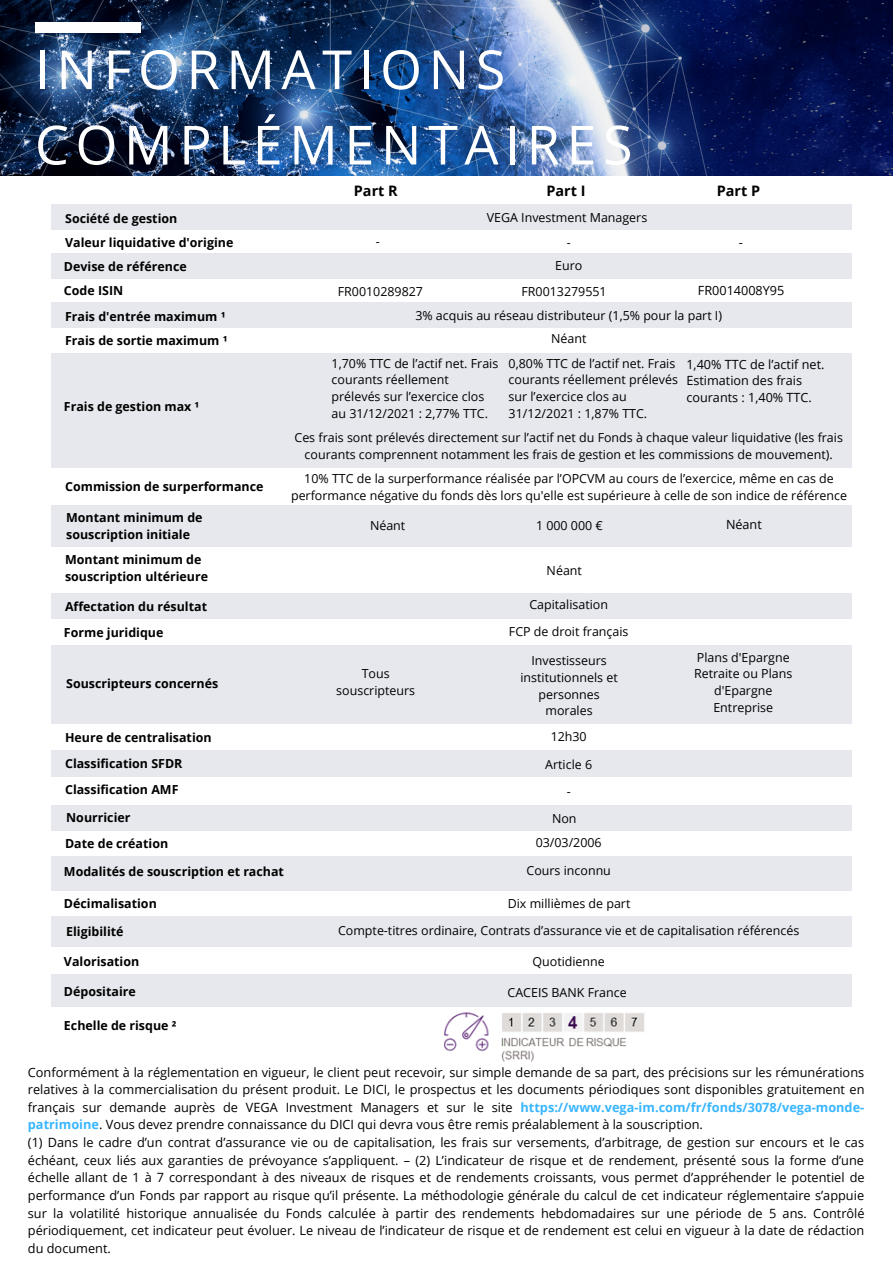
<style>
.page{position:relative;width:893px;height:1264px;background:#fff}
.page>*{position:absolute;margin:0;border:0;box-sizing:border-box;transform-origin:0 0}
.t1{font:54px/75.3px "Open Sans";letter-spacing:.12em;color:#fff}
.t2{font:700 14.4px "Open Sans";color:#000}
.t3{font:12.75px/17.5px "Open Sans";color:#000}
.t4{font:12.6px/16.8px "Open Sans";color:#000}
.t5{font:12.45px/16.8px "Open Sans";color:#000;text-align:center}
.t6{font:700 12.45px/16.8px "Open Sans";color:#000}
.s1{font-weight:700;color:#38b6ff}
</style>
<div class="page">
<img style="left:0;top:0;width:892px;height:175px">
<div style="left:35px;top:22px;width:106px;height:10px;background:#fff"></div>
<div style="left:51px;top:204px;width:800px;height:26px;background:#e6e8ed"></div>
<div style="left:51px;top:253px;width:800px;height:26px;background:#e6e8ed"></div>
<div style="left:51px;top:302px;width:800px;height:26px;background:#e6e8ed"></div>
<div style="left:51px;top:645px;width:800px;height:79px;background:#e6e8ed"></div>
<div style="left:51px;top:592px;width:800px;height:26px;background:#e6e8ed"></div>
<div style="left:51px;top:750px;width:800px;height:27px;background:#e6e8ed"></div>
<div style="left:51px;top:804px;width:800px;height:26px;background:#e6e8ed"></div>
<div style="left:51px;top:916px;width:800px;height:30px;background:#e6e8ed"></div>
<div style="left:51px;top:505px;width:800px;height:41px;background:#e6e8ed"></div>
<div style="left:51px;top:855px;width:800px;height:35px;background:#e6e8ed"></div>
<div style="left:51px;top:353px;width:800px;height:115px;background:#e6e8ed"></div>
<div style="left:51px;top:974px;width:800px;height:33px;background:#e6e8ed"></div>
<img style="left:444px;top:1012px;width:200px;height:50px">
<h1 class="t1" style="left:35px;top:30px;width:599px">INFORMATIONS<br>COMPLÉMENTAIRES</h1>
<p class="t2" style="left:354px;top:180px;width:45px">Part R</p>
<p class="t2" style="left:546px;top:180px;width:41px">Part I</p>
<p class="t2" style="left:716px;top:180px;width:45px">Part P</p>
<p class="t6" style="left:65px;top:210px;width:114px">Société de gestion</p>
<p class="t5" style="left:487px;top:209px;width:162px">VEGA Investment Managers</p>
<p class="t6" style="left:65px;top:233px;width:170px">Valeur liquidative d'origine</p>
<p class="t5" style="left:376px;top:233px;width:5px">-</p>
<p class="t5" style="left:566px;top:234px;width:5px">-</p>
<p class="t4" style="left:738px;top:233px;width:6px">-</p>
<p class="t6" style="left:64px;top:257px;width:124px">Devise de référence</p>
<p class="t5" style="left:555px;top:257px;width:29px">Euro</p>
<p class="t6" style="left:64px;top:282px;width:61px">Code ISIN</p>
<p class="t5" style="left:338px;top:283px;width:87px">FR0010289827</p>
<p class="t5" style="left:521px;top:282px;width:87px">FR0013279551</p>
<p class="t4" style="left:698px;top:282px;width:88px">FR0014008Y95</p>
<p class="t6" style="left:65px;top:307px;width:162px">Frais d'entrée maximum ¹</p>
<p class="t5" style="left:415px;top:306px;width:308px">3% acquis au réseau distributeur (1,5% pour la part I)</p>
<p class="t6" style="left:65px;top:332px;width:164px">Frais de sortie maximum ¹</p>
<p class="t5" style="left:551px;top:330px;width:37px">Néant</p>
<p class="t6" style="left:64px;top:398px;width:137px">Frais de gestion max ¹</p>
<p class="t5" style="left:331px;top:354px;width:168px;text-align:left">1,70% TTC de l’actif net. Frais courants réellement prélevés sur l’exercice clos au 31/12/2021 : 2,77% TTC.</p>
<p class="t5" style="left:508px;top:354px;width:171px;text-align:left">0,80% TTC de l’actif net. Frais courants réellement prélevés sur l’exercice clos au<br>31/12/2021 : 1,87% TTC.</p>
<p class="t4" style="left:686px;top:355px;width:140px">1,40% TTC de l’actif net.<br>Estimation des frais courants : 1,40% TTC.</p>
<p class="t5" style="left:294px;top:429px;width:550px">Ces frais sont prélevés directement sur l’actif net du Fonds à chaque valeur liquidative (les frais courants comprennent notamment les frais de gestion et les commissions de mouvement).</p>
<p class="t6" style="left:65px;top:478px;width:200px">Commission de surperformance</p>
<p class="t5" style="left:291px;top:470px;width:557px">10% TTC de la surperformance réalisée par l’OPCVM au cours de l’exercice, même en cas de performance négative du fonds dès lors qu'elle est supérieure à celle de son indice de référence</p>
<p class="t6" style="left:66px;top:509px;width:138px">Montant minimum de souscription initiale</p>
<p class="t6" style="left:65px;top:551px;width:144px">Montant minimum de souscription ultérieure</p>
<p class="t6" style="left:65px;top:597px;width:143px">Affectation du résultat</p>
<p class="t5" style="left:370px;top:517px;width:37px">Néant</p>
<p class="t5" style="left:536px;top:517px;width:68px">1 000 000 €</p>
<p class="t4" style="left:726px;top:516px;width:37px">Néant</p>
<p class="t5" style="left:546px;top:561px;width:37px">Néant</p>
<p class="t5" style="left:529px;top:596px;width:80px">Capitalisation</p>
<p class="t6" style="left:64px;top:624px;width:101px">Forme juridique</p>
<p class="t5" style="left:509px;top:622px;width:121px">FCP de droit français</p>
<p class="t6" style="left:66px;top:675px;width:153px">Souscripteurs concernés</p>
<p class="t5" style="left:336px;top:665px;width:80px">Tous souscripteurs</p>
<p class="t5" style="left:520px;top:651px;width:99px">Investisseurs institutionnels et personnes morales</p>
<p class="t5" style="left:694px;top:648px;width:100px">Plans d'Epargne<br>Retraite ou Plans d'Epargne<br>Entreprise</p>
<p class="t6" style="left:65px;top:728px;width:148px">Heure de centralisation</p>
<p class="t5" style="left:550px;top:728px;width:38px">12h30</p>
<p class="t6" style="left:65px;top:754px;width:119px">Classification SFDR</p>
<p class="t5" style="left:545px;top:755px;width:48px">Article 6</p>
<p class="t6" style="left:65px;top:781px;width:115px">Classification AMF</p>
<p class="t5" style="left:566px;top:783px;width:5px">-</p>
<p class="t6" style="left:66px;top:808px;width:66px">Nourricier</p>
<p class="t5" style="left:552px;top:809px;width:26px">Non</p>
<p class="t6" style="left:65px;top:834px;width:105px">Date de création</p>
<p class="t5" style="left:535px;top:833px;width:67px">03/03/2006</p>
<p class="t6" style="left:64px;top:863px;width:221px">Modalités de souscription et rachat</p>
<p class="t5" style="left:526px;top:862px;width:86px">Cours inconnu</p>
<p class="t6" style="left:64px;top:894px;width:94px">Décimalisation</p>
<p class="t5" style="left:507px;top:894px;width:124px">Dix millièmes de part</p>
<p class="t6" style="left:66px;top:922px;width:59px">Eligibilité</p>
<p class="t5" style="left:338px;top:921px;width:463px">Compte-titres ordinaire, Contrats d’assurance vie et de capitalisation référencés</p>
<p class="t6" style="left:64px;top:953px;width:77px">Valorisation</p>
<p class="t5" style="left:532px;top:952px;width:74px">Quotidienne</p>
<p class="t6" style="left:64px;top:983px;width:73px">Dépositaire</p>
<p class="t5" style="left:507px;top:984px;width:121px">CACEIS BANK France</p>
<p class="t6" style="left:64px;top:1016px;width:114px">Echelle de risque ²</p>
<p class="t3" style="left:28px;top:1062px;width:838px">Conformément à la réglementation en vigueur, le client peut recevoir, sur simple demande de sa part, des précisions sur les rémunérations relatives à la commercialisation du présent produit. Le DICI, le prospectus et les documents périodiques sont disponibles gratuitement en français sur demande auprès de VEGA Investment Managers et sur le site <span class="s1">https://www.vega-im.com/fr/fonds/3078/vega-monde&shy;patrimoine</span>. Vous devez prendre connaissance du DICI qui devra vous être remis préalablement à la souscription.<br>(1) Dans le cadre d’un contrat d’assurance vie ou de capitalisation, les frais sur versements, d’arbitrage, de gestion sur encours et le cas échéant, ceux liés aux garanties de prévoyance s’appliquent. – (2) L’indicateur de risque et de rendement, présenté sous la forme d’une échelle allant de 1 à 7 correspondant à des niveaux de risques et de rendements croissants, vous permet d’appréhender le potentiel de performance d’un Fonds par rapport au risque qu’il présente. La méthodologie générale du calcul de cet indicateur réglementaire s’appuie sur la volatilité historique annualisée du Fonds calculée à partir des rendements hebdomadaires sur une période de 5 ans. Contrôlé périodiquement, cet indicateur peut évoluer. Le niveau de l’indicateur de risque et de rendement est celui en vigueur à la date de rédaction du document.</p>
</div>
